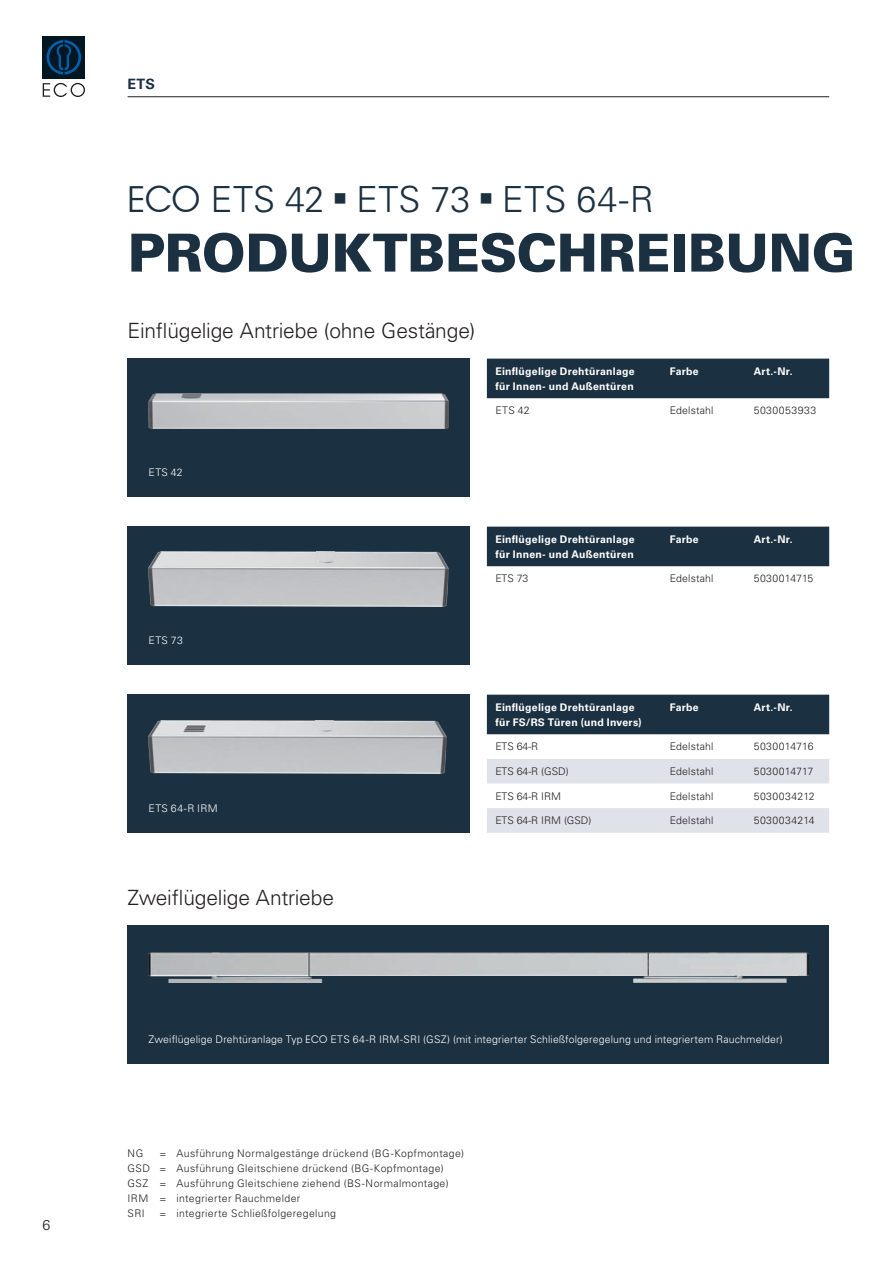
<style>
.page{position:relative;width:893px;height:1263px;background:#fff}
.page>*{position:absolute;margin:0;border:0;box-sizing:border-box;transform-origin:0 0}
.t1{font:900 52.5px "Univers LT Pro 75";letter-spacing:-.01em;color:#1b3041}
.t2{font:300 36px "Univers LT Pro 45";color:#1b3041}
.t3{font:300 21px "Univers LT Pro 45";letter-spacing:-.01em;color:#231f20}
.t4{font:700 14.25px "Univers LT Pro 65";color:#1b3041}
.t5{font:300 14.25px "Univers LT Pro 45";color:#231f20}
.t6{font:300 10.5px/15px "Univers LT Pro 45";letter-spacing:.03em;color:#231f20}
.t7{font:700 10.5px/15px "Univers LT Pro 65";letter-spacing:.025em;color:#fff}
.t8{font:300 10.5px "Univers LT Pro 45";letter-spacing:.015em;color:#fff}
.t9{font:300 10.5px "Univers LT Pro 45";letter-spacing:.01em;color:#231f20}
.t10{font:300 10.5px "Univers LT Pro 45";letter-spacing:.005em;color:#231f20}
.t11{font:300 10.5px "Univers LT Pro 45";color:#231f20}
.s1{font-family:"Avant Garde IT Cby BT";font-weight:400}
</style>
<div class="page">
<div style="left:487px;top:359px;width:342px;height:39px;background:#1b3041"></div>
<div style="left:487px;top:527px;width:342px;height:39px;background:#1b3041"></div>
<div style="left:487px;top:695px;width:342px;height:39px;background:#1b3041"></div>
<svg style="left:487px;top:759px;width:342px;height:74px"></svg>
<div style="left:128px;top:359px;width:342px;height:138px;background:#1b3041"></div>
<div style="left:128px;top:527px;width:342px;height:138px;background:#1b3041"></div>
<div style="left:128px;top:695px;width:342px;height:138px;background:#1b3041"></div>
<div style="left:128px;top:926px;width:701px;height:138px;background:#1b3041"></div>
<img style="left:149px;top:393px;width:300px;height:35px">
<img style="left:149px;top:552px;width:300px;height:54px">
<img style="left:149px;top:720px;width:297px;height:54px">
<img style="left:149px;top:953px;width:659px;height:30px">
<hr style="left:128px;top:96px;width:701px;height:1px;background:#231f20">
<div style="left:43px;top:36px;width:42px;height:42px;background:#031722"></div>
<svg style="left:47px;top:40px;width:34px;height:35px"></svg>
<svg style="left:43px;top:83px;width:42px;height:14px"></svg>
<h3 class="t5" style="left:43px;top:1216px;width:9px">6</h3>
<h3 class="t4" style="left:128px;top:76px;width:29px">ETS</h3>
<h2 class="t2" style="left:128px;top:177px;width:528px"><span class="s1">ECO</span> ETS 42 ■ ETS 73 ■ ETS 64-R</h2>
<h1 class="t1" style="left:128px;top:220px;width:729px">PRODUKTBESCHREIBUNG</h1>
<h3 class="t3" style="left:128px;top:317px;width:349px">Einflügelige Antriebe (ohne Gestänge)</h3>
<p class="t8" style="left:149px;top:466px;width:36px">ETS 42</p>
<p class="t7" style="left:495px;top:364px;width:141px">Einflügelige Drehtüranlage für Innen- und Außentüren</p>
<p class="t7" style="left:670px;top:364px;width:30px">Farbe</p>
<p class="t7" style="left:754px;top:364px;width:40px">Art.-Nr.</p>
<p class="t6" style="left:495px;top:403px;width:36px">ETS 42</p>
<p class="t9" style="left:670px;top:404px;width:45px">Edelstahl</p>
<p class="t6" style="left:754px;top:403px;width:64px">5030053933</p>
<p class="t8" style="left:149px;top:634px;width:36px">ETS 73</p>
<p class="t7" style="left:495px;top:532px;width:141px">Einflügelige Drehtüranlage für Innen- und Außentüren</p>
<p class="t7" style="left:670px;top:532px;width:30px">Farbe</p>
<p class="t7" style="left:754px;top:532px;width:40px">Art.-Nr.</p>
<p class="t6" style="left:495px;top:571px;width:35px">ETS 73</p>
<p class="t9" style="left:670px;top:572px;width:45px">Edelstahl</p>
<p class="t10" style="left:754px;top:572px;width:61px">5030014715</p>
<p class="t8" style="left:149px;top:802px;width:71px">ETS 64-R IRM</p>
<p class="t7" style="left:495px;top:700px;width:148px">Einflügelige Drehtüranlage für FS/RS Türen (und Invers)</p>
<p class="t7" style="left:670px;top:700px;width:30px">Farbe</p>
<p class="t7" style="left:754px;top:700px;width:40px">Art.-Nr.</p>
<p class="t6" style="left:495px;top:739px;width:44px">ETS 64-R</p>
<p class="t9" style="left:670px;top:740px;width:45px">Edelstahl</p>
<p class="t10" style="left:754px;top:740px;width:61px">5030014716</p>
<p class="t6" style="left:495px;top:764px;width:75px">ETS 64-R (GSD)</p>
<p class="t9" style="left:670px;top:765px;width:45px">Edelstahl</p>
<p class="t10" style="left:754px;top:765px;width:61px">5030014717</p>
<p class="t6" style="left:495px;top:788px;width:67px">ETS 64-R IRM</p>
<p class="t9" style="left:670px;top:789px;width:45px">Edelstahl</p>
<p class="t6" style="left:754px;top:788px;width:62px">5030034212</p>
<p class="t11" style="left:495px;top:814px;width:98px">ETS 64-R IRM (GSD)</p>
<p class="t9" style="left:670px;top:814px;width:45px">Edelstahl</p>
<p class="t6" style="left:754px;top:813px;width:63px">5030034214</p>
<h3 class="t3" style="left:128px;top:884px;width:208px">Zweiflügelige Antriebe</h3>
<p class="t8" style="left:149px;top:1033px;width:636px">Zweiflügelige Drehtüranlage Typ <span class="s1">ECO</span> ETS 64-R IRM-SRI (GSZ) (mit integrierter Schließfolgeregelung und integriertem Rauchmelder)</p>
<p class="t6" style="left:128px;top:1145px;width:338px;text-indent:32px">= Ausführung Normalgestänge drückend (BG-Kopfmontage)<br>GSD = Ausführung Gleitschiene drückend (BG-Kopfmontage)<br>GSZ = Ausführung Gleitschiene ziehend (BS-Normalmontage)<br>IRM = integrierter Rauchmelder<br>SRI</p>
<p class="t6" style="left:128px;top:1145px;width:17px">NG</p>
<p class="t6" style="left:159px;top:1205px;width:178px">= integrierte Schließfolgeregelung</p>
</div>
